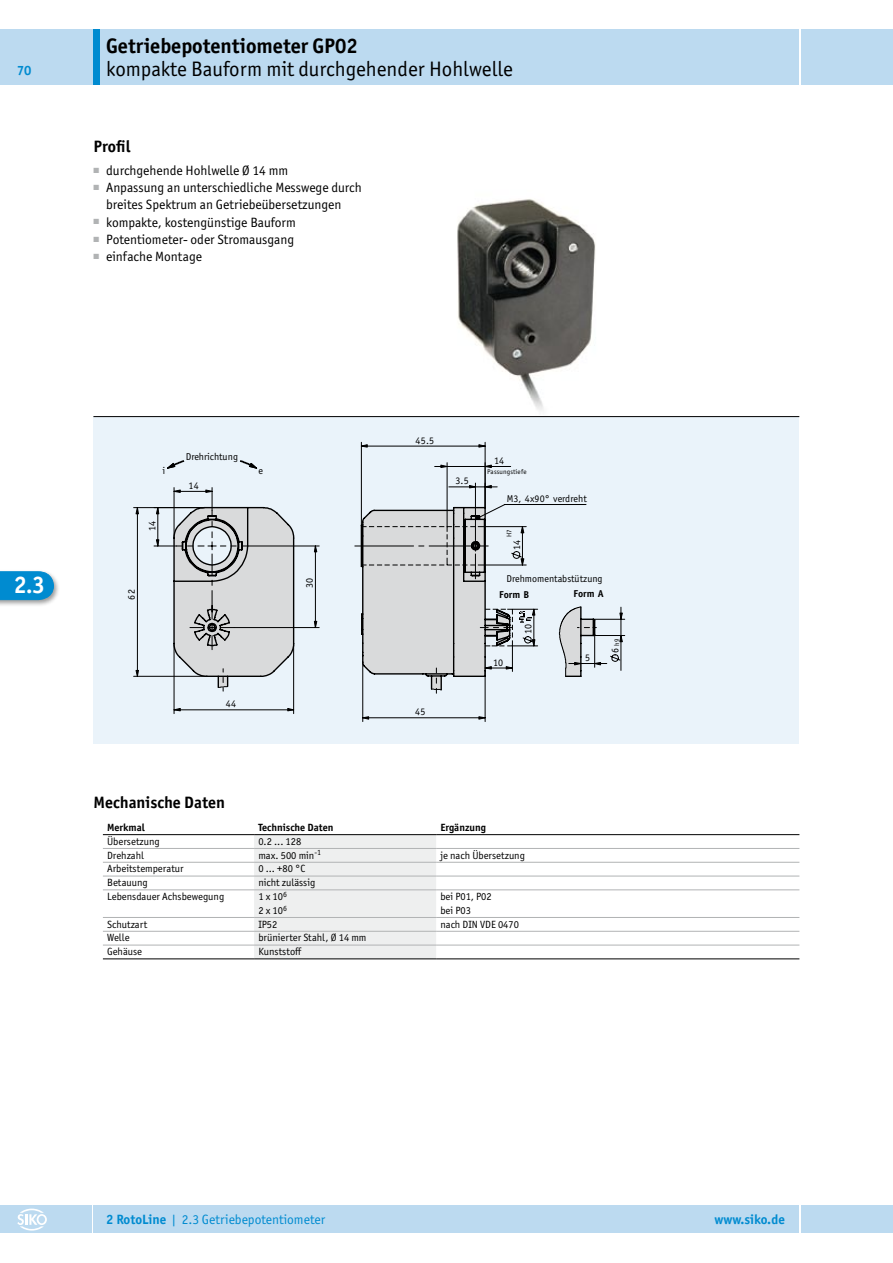
<style>
.page{position:relative;width:893px;height:1263px;background:#fff}
.page>*{position:absolute;margin:0;border:0;box-sizing:border-box;transform-origin:0 0}
.t1{font:700 24px "Officina Sans ITC Pro";color:#fff}
.t2{font:21px "Officina Sans ITC Pro";color:#000}
.t3{font:700 21px "Officina Sans ITC Pro";color:#000}
.t4{font:700 16.5px "Officina Sans ITC Pro";color:#000}
.t5{font:13.5px/17.2px "Officina Sans ITC Pro";color:#000;text-align:center}
.t6{font:13.5px "Officina Sans ITC Pro";color:#008bd0}
.t7{font:700 13.5px "Officina Sans ITC Pro";color:#008bd0}
.t8{font:10.5px/13.8px "Officina Sans ITC Pro";color:#000}
.t9{font:700 10.5px "Officina Sans ITC Pro";color:#000}
.t10{font:10.05px "Officina Sans";color:#000}
.t11{font:700 10.05px "Officina Sans";letter-spacing:-.005em;color:#000}
.t12{font:6.9px "Officina Sans";letter-spacing:.015em;color:#000}
.s1{font-weight:500}
.s2{font-size:10.05px}
.s3{font-weight:700}
</style>
<div class="page">
<div style="left:94px;top:1205px;width:705px;height:28px;background:#bcdaf0"></div>
<div style="left:0;top:1205px;width:91px;height:28px;background:#bcdaf0"></div>
<div style="left:801px;top:1205px;width:92px;height:28px;background:#bcdaf0"></div>
<div style="left:94px;top:30px;width:705px;height:55px;background:#bcdaf0"></div>
<div style="left:0;top:30px;width:94px;height:55px;background:#bcdaf0"></div>
<div style="left:801px;top:30px;width:92px;height:55px;background:#bcdaf0"></div>
<img style="left:457px;top:199px;width:139px;height:212px">
<div style="left:0;top:569px;width:60px;height:37px;background:#000;opacity:.4"></div>
<svg style="left:0;top:571px;width:54px;height:29px;background:#0e8fd0"></svg>
<div style="left:94px;top:30px;width:6px;height:55px;background:#008bd0"></div>
<div style="left:93px;top:416px;width:706px;height:328px;background:#eaf3fa"></div>
<hr style="left:134px;top:507px;width:70px;height:1px;background:#000">
<hr style="left:134px;top:676px;width:73px;height:1px;background:#000">
<hr style="left:137px;top:508px;width:1px;height:168px;background:#000">
<svg style="left:136px;top:670px;width:3px;height:7px"></svg>
<svg style="left:136px;top:507px;width:3px;height:7px"></svg>
<hr style="left:593px;top:619px;width:32px;height:1px;background:#000">
<hr style="left:593px;top:635px;width:32px;height:1px;background:#000">
<hr style="left:485px;top:671px;width:1px;height:50px;background:#000">
<hr style="left:362px;top:662px;width:1px;height:59px;background:#000">
<hr style="left:361px;top:446px;width:124px;height:1px;background:#000">
<hr style="left:485px;top:442px;width:1px;height:66px;background:#000">
<hr style="left:361px;top:442px;width:1px;height:83px;background:#000">
<svg style="left:154px;top:459px;width:469px;height:260px"></svg>
<svg style="left:361px;top:444px;width:7px;height:3px"></svg>
<svg style="left:17px;top:1208px;width:30px;height:22px"></svg>
<hr style="left:93px;top:416px;width:706px;height:1px;background:#000">
<div style="left:254px;top:835px;width:182px;height:123px;background:#eeefef"></div>
<hr style="left:254px;top:889px;width:182px;height:1px;background:#b1b3b4">
<hr style="left:436px;top:889px;width:363px;height:1px;background:#b1b3b4">
<hr style="left:103px;top:917px;width:151px;height:1px;background:#b1b3b4">
<hr style="left:254px;top:917px;width:182px;height:1px;background:#b1b3b4">
<hr style="left:436px;top:917px;width:363px;height:1px;background:#b1b3b4">
<hr style="left:103px;top:931px;width:151px;height:1px;background:#b1b3b4">
<hr style="left:254px;top:931px;width:182px;height:1px;background:#b1b3b4">
<hr style="left:436px;top:931px;width:363px;height:1px;background:#b1b3b4">
<hr style="left:103px;top:945px;width:151px;height:1px;background:#b1b3b4">
<hr style="left:254px;top:945px;width:182px;height:1px;background:#b1b3b4">
<hr style="left:436px;top:945px;width:363px;height:1px;background:#b1b3b4">
<hr style="left:103px;top:834px;width:151px;height:1px;background:#000">
<hr style="left:254px;top:834px;width:182px;height:1px;background:#000">
<hr style="left:436px;top:834px;width:363px;height:1px;background:#000">
<hr style="left:103px;top:958px;width:151px;height:1px;background:#000">
<hr style="left:254px;top:958px;width:182px;height:1px;background:#000">
<hr style="left:436px;top:958px;width:363px;height:1px;background:#000">
<hr style="left:103px;top:848px;width:151px;height:1px;background:#b1b3b4">
<hr style="left:254px;top:848px;width:182px;height:1px;background:#b1b3b4">
<hr style="left:436px;top:848px;width:363px;height:1px;background:#b1b3b4">
<hr style="left:103px;top:862px;width:151px;height:1px;background:#b1b3b4">
<hr style="left:254px;top:862px;width:182px;height:1px;background:#b1b3b4">
<hr style="left:436px;top:862px;width:363px;height:1px;background:#b1b3b4">
<hr style="left:103px;top:876px;width:151px;height:1px;background:#b1b3b4">
<hr style="left:254px;top:876px;width:182px;height:1px;background:#b1b3b4">
<hr style="left:436px;top:876px;width:363px;height:1px;background:#b1b3b4">
<hr style="left:103px;top:889px;width:151px;height:1px;background:#b1b3b4">
<p class="t7" style="left:17px;top:62px;width:16px">70</p>
<h2 class="t3" style="left:106px;top:33px;width:253px">Getriebepotentiometer GP02</h2>
<h2 class="t2" style="left:106px;top:57px;width:408px">kompakte Bauform mit durchgehender Hohlwelle</h2>
<h3 class="t4" style="left:93px;top:136px;width:38px">Profil</h3>
<p class="t5" style="left:93px;top:162px;width:196px"><sup>■</sup> durchgehende Hohlwelle Ø 14 mm</p>
<p class="t5" style="left:93px;top:179px;width:270px"><sup>■</sup> Anpassung an unterschiedliche Messwege durch breites Spektrum an Getriebeübersetzungen</p>
<p class="t5" style="left:93px;top:213px;width:204px"><sup>■</sup> kompakte, kostengünstige Bauform</p>
<p class="t5" style="left:93px;top:231px;width:202px"><sup>■</sup> Potentiometer- oder Stromausgang</p>
<p class="t5" style="left:93px;top:248px;width:110px"><sup>■</sup> einfache Montage</p>
<h1 class="t1" style="left:14px;top:570px;width:33px">2<span class="s1">.</span>3</h1>
<p class="t10" style="left:186px;top:450px;width:54px">Drehrichtung</p>
<p class="t10" style="left:163px;top:465px;width:4px">i</p>
<p class="t10" style="left:258px;top:465px;width:6px">e</p>
<p class="t10" style="left:146px;top:531px;width:12px;rotate:-90deg">14</p>
<p class="t10" style="left:189px;top:480px;width:12px">14</p>
<p class="t10" style="left:126px;top:599px;width:12px;rotate:-90deg">62</p>
<p class="t10" style="left:226px;top:698px;width:12px">44</p>
<p class="t10" style="left:304px;top:588px;width:12px;rotate:-90deg">30</p>
<p class="t10" style="left:416px;top:434px;width:20px">45.5</p>
<p class="t10" style="left:415px;top:706px;width:12px">45</p>
<p class="t10" style="left:455px;top:475px;width:15px">3.5</p>
<p class="t10" style="left:494px;top:455px;width:12px">14</p>
<p class="t12" style="left:487px;top:467px;width:41px">Passungstiefe</p>
<p class="t10" style="left:507px;top:493px;width:81px">M3, 4x90° verdreht</p>
<p class="t12" style="left:505px;top:537px;width:9px;rotate:-90deg">H7</p>
<p class="t10" style="left:511px;top:550px;width:12px;rotate:-90deg">14</p>
<p class="t10" style="left:506px;top:572px;width:98px">Drehmomentabstützung</p>
<p class="t11" style="left:499px;top:588px;width:31px">Form B</p>
<p class="t11" style="left:574px;top:587px;width:32px">Form A</p>
<p class="t10" style="left:493px;top:656px;width:12px">10</p>
<p class="t10" style="left:522px;top:634px;width:12px;rotate:-90deg">10</p>
<p class="t10" style="left:585px;top:652px;width:7px">5</p>
<p class="t12" style="left:613px;top:653px;width:16px;rotate:-90deg"><span class="s2">6</span> h9</p>
<h3 class="t4" style="left:94px;top:792px;width:133px">Mechanische Daten</h3>
<p class="t9" style="left:107px;top:820px;width:39px">Merkmal</p>
<p class="t9" style="left:258px;top:820px;width:77px">Technische Daten</p>
<p class="t9" style="left:440px;top:820px;width:47px">Ergänzung</p>
<p class="t8" style="left:107px;top:834px;width:54px">Übersetzung</p>
<p class="t8" style="left:258px;top:834px;width:45px">0.2 ... 128</p>
<p class="t8" style="left:107px;top:848px;width:38px">Drehzahl</p>
<p class="t8" style="left:258px;top:848px;width:64px">max. 500 min<sup>-1</sup></p>
<p class="t8" style="left:440px;top:848px;width:86px">je nach Übersetzung</p>
<p class="t8" style="left:107px;top:862px;width:78px">Arbeitstemperatur</p>
<p class="t8" style="left:258px;top:862px;width:48px">0 ... +80 °C</p>
<p class="t8" style="left:107px;top:876px;width:42px">Betauung</p>
<p class="t8" style="left:258px;top:876px;width:59px">nicht zulässig</p>
<p class="t8" style="left:107px;top:889px;width:119px">Lebensdauer Achsbewegung</p>
<p class="t8" style="left:258px;top:889px;width:30px">1 x 10<sup>6<br></sup>2 x 10<sup>6</sup></p>
<p class="t8" style="left:440px;top:889px;width:53px">bei P01, P02 bei P03</p>
<p class="t8" style="left:107px;top:917px;width:42px">Schutzart</p>
<p class="t8" style="left:258px;top:917px;width:21px">IP52</p>
<p class="t8" style="left:440px;top:917px;width:80px">nach DIN VDE 0470</p>
<p class="t8" style="left:107px;top:931px;width:24px">Welle</p>
<p class="t8" style="left:258px;top:931px;width:110px">brünierter Stahl, Ø 14 mm</p>
<p class="t8" style="left:107px;top:945px;width:37px">Gehäuse</p>
<p class="t8" style="left:258px;top:945px;width:45px">Kunststoff</p>
<p class="t6" style="left:106px;top:1211px;width:221px"><span class="s3">2 RotoLine</span> | 2.3 Getriebepotentiometer</p>
<p class="t7" style="left:714px;top:1211px;width:72px">www.siko.de</p>
</div>
